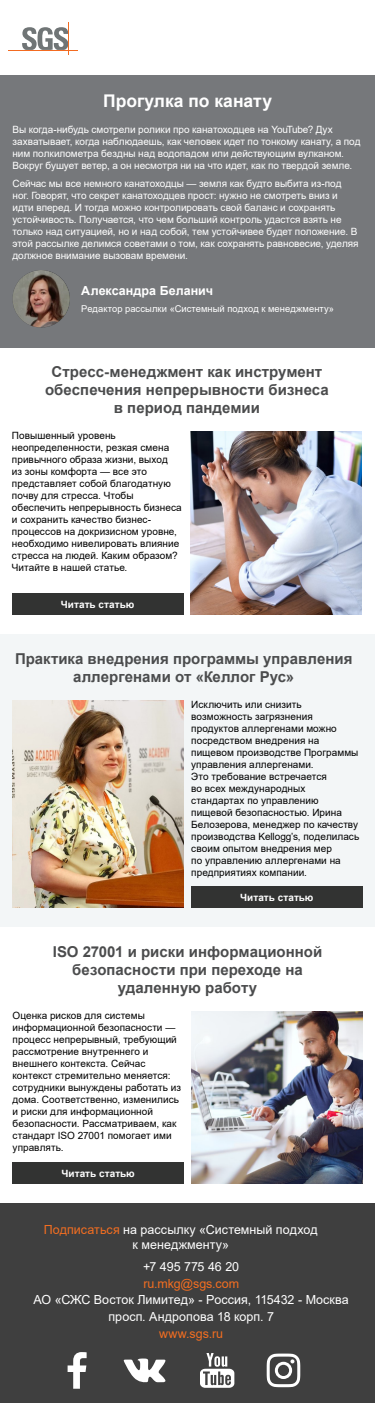
<style>
.page{position:relative;width:375px;height:1403px;background:#fff}
.page>*{position:absolute;margin:0;border:0;box-sizing:border-box;transform-origin:0 0}
.t1{font:700 17.5px "Arial";color:#fff}
.SUBHEADINGS{font:700 15px/18px "Arial";color:#4b4c4d;text-align:center}
.BODY_TEXT_LISTS_SPAC{font:12.5px/15px "Arial";letter-spacing:.005em;color:#fff;text-align:center}
.BODY_TEXT_LISTS_SPAC-2{font:12.5px "Arial";letter-spacing:-.005em;color:#f36e21}
.BODY_TEXT_LISTS_SPAC-3{font:700 12.5px "Arial";letter-spacing:.005em;color:#fff}
.BODY_TEXT_LISTS_SPAC-4{font:10px/12px "Arial";letter-spacing:.005em;color:#000}
.BODY_TEXT_LISTS_SPAC-5{font:10px/12px "Arial";letter-spacing:-.005em;color:#fff}
.SUBHEADINGS-2{font:700 10px "Arial";color:#fff}
.BODY_TEXT_LISTS_SPAC-6{font:9.38px "Arial";letter-spacing:.005em;color:#fff}
.s1{color:#f36e21}
</style>
<div class="page">
<div style="left:0;top:1202px;width:375px;height:200px;background:#3f3f3f"></div>
<svg style="left:68px;top:1352px;width:19px;height:36px"></svg>
<svg style="left:124px;top:1358px;width:42px;height:24px"></svg>
<svg style="left:200px;top:1353px;width:34px;height:34px"></svg>
<svg style="left:267px;top:1353px;width:33px;height:34px"></svg>
<div style="left:12px;top:594px;width:171px;height:21px;background:#323332"></div>
<img style="left:191px;top:431px;width:171px;height:184px">
<div style="left:13px;top:1162px;width:171px;height:21px;background:#323332"></div>
<img style="left:191px;top:1011px;width:172px;height:172px">
<div style="left:0;top:634px;width:375px;height:292px;background:#f3f6f7"></div>
<img style="left:12px;top:700px;width:172px;height:207px">
<div style="left:191px;top:886px;width:171px;height:21px;background:#323332"></div>
<svg style="left:22px;top:27px;width:46px;height:23px"></svg>
<hr style="left:8px;top:50px;width:69px;height:1px;background:#f36b21">
<hr style="left:68px;top:23px;width:1px;height:32px;background:#f36b21">
<div style="left:0;top:75px;width:375px;height:272px;background:#76787b"></div>
<img style="left:12px;top:270px;width:58px;height:57px;border-radius:29px">
<p class="t1" style="left:103px;top:88px;width:170px">Прогулка по канату</p>
<p class="BODY_TEXT_LISTS_SPAC-5" style="left:12px;top:123px;width:350px">Вы когда-нибудь смотрели ролики про канатоходцев на YouTube? Дух захватывает, когда наблюдаешь, как человек идет по тонкому канату, а под ним полкилометра бездны над водопадом или действующим вулканом.<br>Вокруг бушует ветер, а он несмотря ни на что идет, как по твердой земле.</p>
<p class="BODY_TEXT_LISTS_SPAC-5" style="left:12px;top:177px;width:348px">Сейчас мы все немного канатоходцы — земля как будто выбита из-под ног. Говорят, что секрет канатоходцев прост: нужно не смотреть вниз и идти вперед. И тогда можно контролировать свой баланс и сохранять устойчивость. Получается, что чем больший контроль удастся взять не только над ситуацией, но и над собой, тем устойчивее будет положение. В этой рассылке делимся советами о том, как сохранять равновесие, уделяя должное внимание вызовам времени.</p>
<p class="BODY_TEXT_LISTS_SPAC-3" style="left:81px;top:281px;width:133px">Александра Беланич</p>
<p class="BODY_TEXT_LISTS_SPAC-6" style="left:81px;top:302px;width:254px">Редактор рассылки «Системный подход к менеджменту»</p>
<p class="SUBHEADINGS" style="left:45px;top:363px;width:285px">Стресс-менеджмент как инструмент обеспечения непрерывности бизнеса в период пандемии</p>
<p class="BODY_TEXT_LISTS_SPAC-4" style="left:12px;top:429px;width:171px">Повышенный уровень неопределенности, резкая смена привычного образа жизни, выход<br>из зоны комфорта — все это представляет собой благодатную почву для стресса. Чтобы обеспечить непрерывность бизнеса и сохранить качество бизнес&shy;процессов на докризисном уровне, необходимо нивелировать влияние стресса на людей. Каким образом?<br>Читайте в нашей статье.</p>
<p class="SUBHEADINGS-2" style="left:61px;top:597px;width:75px">Читать статью</p>
<p class="SUBHEADINGS" style="left:15px;top:650px;width:339px">Практика внедрения программы управления аллергенами от «Келлог Рус»</p>
<p class="BODY_TEXT_LISTS_SPAC-4" style="left:191px;top:698px;width:170px">Исключить или снизить возможность загрязнения продуктов аллергенами можно посредством внедрения на пищевом производстве Программы управления аллергенами.<br>Это требование встречается<br>во всех международных стандартах по управлению пищевой безопасностью. Ирина<br>Белозерова, менеджер по качеству производства Kellogg’s, поделилась своим опытом внедрения мер<br>по управлению аллергенами на предприятиях компании.</p>
<p class="SUBHEADINGS-2" style="left:240px;top:890px;width:75px">Читать статью</p>
<p class="SUBHEADINGS" style="left:53px;top:942px;width:271px">ISO 27001 и риски информационной безопасности при переходе на удаленную работу</p>
<p class="BODY_TEXT_LISTS_SPAC-4" style="left:13px;top:1009px;width:170px">Оценка рисков для системы информационной безопасности — процесс непрерывный, требующий рассмотрение внутреннего и внешнего контекста. Сейчас контекст стремительно меняется: сотрудники вынуждены работать из дома. Соответственно, изменились и риски для информационной безопасности. Рассматриваем, как стандарт ISO 27001 помогает ими управлять.</p>
<p class="SUBHEADINGS-2" style="left:62px;top:1165px;width:75px">Читать статью</p>
<p class="BODY_TEXT_LISTS_SPAC" style="left:44px;top:1221px;width:276px"><span class="s1">Подписаться</span> на рассылку «Системный подход к менеджменту»</p>
<p class="BODY_TEXT_LISTS_SPAC" style="left:143px;top:1258px;width:97px">+7 495 775 46 20</p>
<p class="BODY_TEXT_LISTS_SPAC-2" style="left:143px;top:1274px;width:97px">ru.mkg@sgs.com</p>
<p class="BODY_TEXT_LISTS_SPAC" style="left:34px;top:1292px;width:317px">АО «СЖС Восток Лимитед» - Россия, 115432 - Москва</p>
<p class="BODY_TEXT_LISTS_SPAC" style="left:108px;top:1309px;width:167px">просп. Андропова 18 корп. 7</p>
<p class="BODY_TEXT_LISTS_SPAC-2" style="left:159px;top:1324px;width:66px">www.sgs.ru</p>
</div>
